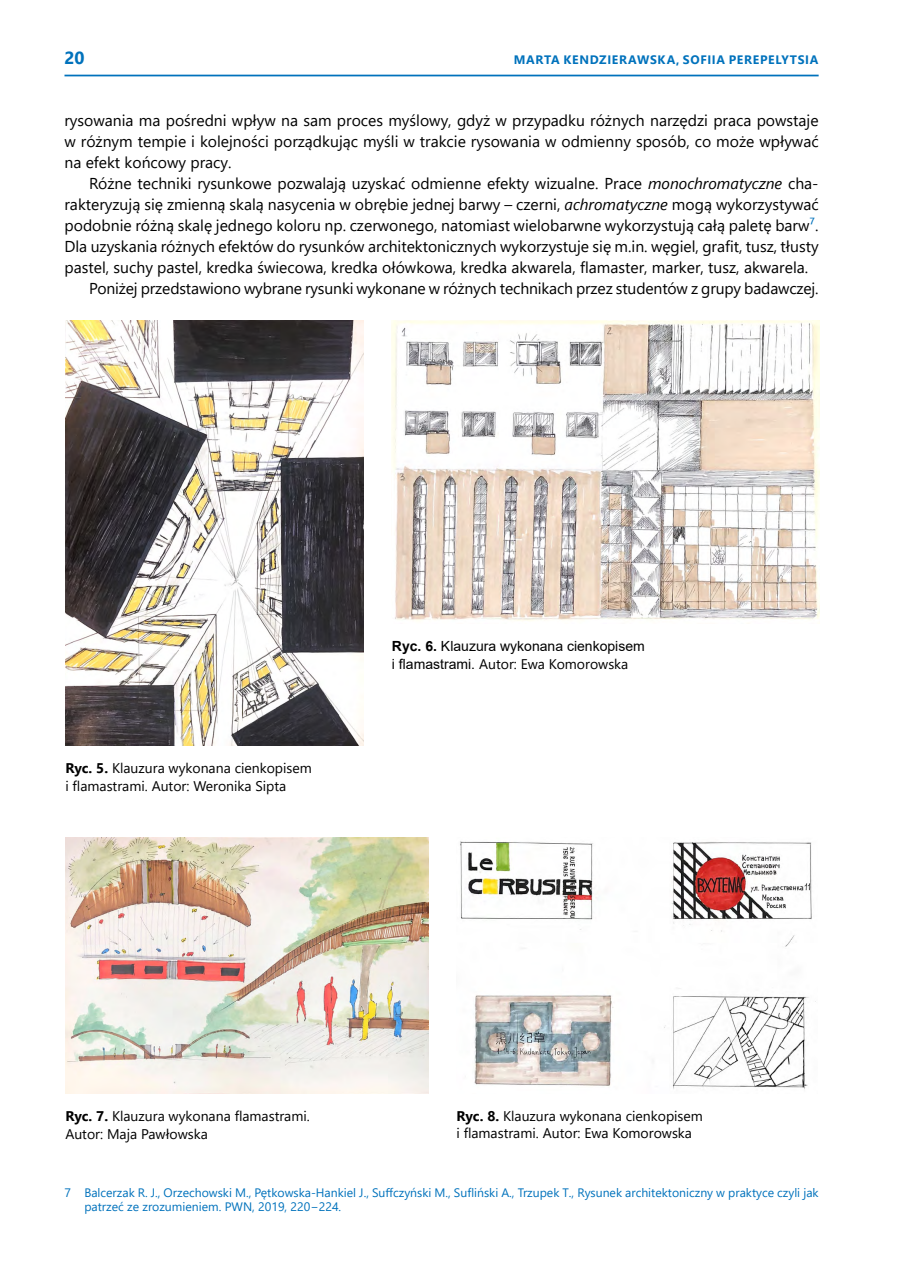
<style>
.page{position:relative;width:903px;height:1275px;background:#fff}
.page>*{position:absolute;margin:0;border:0;box-sizing:border-box;transform-origin:0 0}
.t1{font:700 17.5px "Segoe UI";color:#0072bc}
.t2{font:15.75px/21px "Segoe UI";color:#000;text-align:justify}
.t3{font:14px/17.5px "Segoe UI";color:#000}
.t4{font:14px "Arial";color:#000}
.t5{font:12.25px/14px "Segoe UI";color:#0072bc}
.t6{font:700 12.25px "Segoe UI";letter-spacing:.06em;color:#0072bc}
.s1{font-style:italic}
.s2{color:#0072bc}
.s3{font-weight:700}
.s4{font-family:"Arial"}
</style>
<div class="page">
<hr style="left:64px;top:75px;width:755px;height:1px;background:#0072bc">
<img style="left:65px;top:321px;width:299px;height:425px">
<img style="left:392px;top:321px;width:427px;height:300px">
<img style="left:65px;top:837px;width:363px;height:257px">
<img style="left:460px;top:841px;width:356px;height:248px">
<p class="t1" style="left:64px;top:42px;width:22px">20</p>
<p class="t6" style="left:514px;top:49px;width:146px">MARTA KEN DZIERAWSKA</p>
<p class="t6" style="left:676px;top:49px;width:142px">, SOFIIA PEREPELYTSIA</p>
<p class="t2" style="left:64px;top:109px;width:756px">rysowania ma pośredni wpływ na sam proces myślowy, gdyż w przypadku różnych narzędzi praca powstaje w różnym tempie i kolejności porządkując myśli w trakcie rysowania w odmienny sposób, co może wpływać na efekt końcowy pracy.</p>
<p class="t2" style="left:89px;top:171px;width:731px">Różne techniki rysunkowe pozwalają uzyskać odmienne efekty wizualne. Prace <span class="s1">monochromatyczne</span> cha-</p>
<p class="t2" style="left:64px;top:192px;width:756px">rakteryzują się zmienną skalą nasycenia w obrębie jednej barwy – czerni, <span class="s1">achromatyczne</span> mogą wykorzystywać</p>
<p class="t2" style="left:65px;top:213px;width:756px">podobnie różną skalę jednego koloru np. czerwonego, natomiast wielobarwne wykorzystują całą paletę barw<span class="s2">7</span>.</p>
<p class="t2" style="left:65px;top:234px;width:756px">Dla uzyskania różnych efektów do rysunków architektonicznych wykorzystuje się m.in. węgiel, grafit, tusz, tłusty</p>
<p class="t2" style="left:65px;top:255px;width:745px">pastel, suchy pastel, kredka świecowa, kredka ołówkowa, kredka akwarela, flamaster, marker, tusz, akwarela.</p>
<p class="t2" style="left:89px;top:276px;width:731px">Poniżej przedstawiono wybrane rysunki wykonane w różnych technikach przez studentów z grupy badawczej.</p>
<p class="t3" style="left:65px;top:758px;width:248px"><span class="s3">RYC. 5.</span> Klauzura wykonana cienkopisem i flamastrami. Autor: Weronika Sipta</p>
<p class="t4" style="left:392px;top:637px;width:254px"><span class="s3">Ryc. 6.</span> Klauzura wykonana cienkopisem</p>
<p class="t3" style="left:392px;top:654px;width:238px"><span class="s4">i flamastrami.</span> Autor: Ewa Komorowska</p>
<p class="t3" style="left:65px;top:1106px;width:246px"><span class="s3">RYC. 7.</span> Klauzura wykonana flamastrami.<br>Autor: Maja Pawłowska</p>
<p class="t3" style="left:456px;top:1106px;width:248px"><span class="s3">RYC. 8.</span> Klauzura wykonana cienkopisem i flamastrami. Autor: Ewa Komorowska</p>
<p class="t5" style="left:84px;top:1184px;width:736px;text-indent:-20px">7 Balcerzak R. J., Orzechowski M., Pętkowska-Hankiel J., Suffczyński M., Sufliński A., Trzupek T., Rysunek architektoniczny w praktyce czyli jak patrzeć ze zrozumieniem. PWN, 2019, 220−224.</p>
</div>
